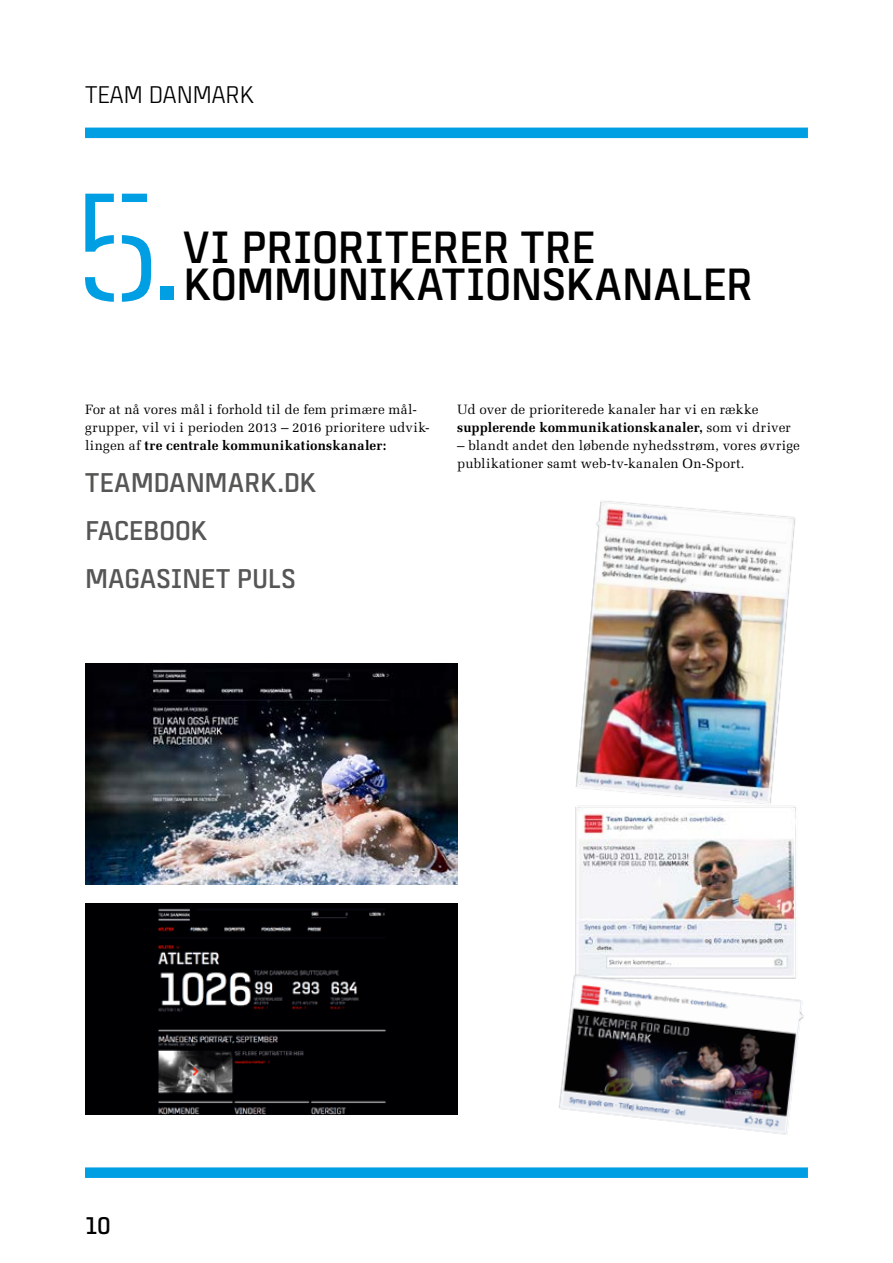
<style>
.page{position:relative;width:893px;height:1263px;background:#fff}
.page>*{position:absolute;margin:0;border:0;box-sizing:border-box;transform-origin:0 0}
.t1{font:152.25px "Team Danmark stencil";color:#009ee3}
.t2{font:700 45px/37.5px "Team Danmark 4";letter-spacing:-.005em;color:#000}
.t3{font:700 27px/48px "Team Danmark 4";letter-spacing:.005em;color:#565655}
.t4{font:24px "Team Danmark 4";color:#000}
.t5{font:700 24px "Team Danmark 4";color:#000}
.t6{font:13.5px/18px "Melior LT Std";letter-spacing:.01em;color:#000}
.s1{font-weight:700}
</style>
<div class="page">
<div style="left:85px;top:128px;width:723px;height:10px;background:#009ee3"></div>
<div style="left:85px;top:1167px;width:723px;height:11px;background:#009ee3"></div>
<img style="left:575px;top:817px;width:221px;height:152px">
<img style="left:559px;top:969px;width:245px;height:166px">
<img style="left:575px;top:500px;width:221px;height:317px">
<img style="left:85px;top:663px;width:372px;height:221px">
<img style="left:85px;top:903px;width:372px;height:211px">
<h3 class="t4" style="left:85px;top:83px;width:170px">TEAM DANMARK</h3>
<h1 class="t1" style="left:74px;top:173px;width:110px">5.</h1>
<h2 class="t2" style="left:183px;top:227px;width:572px">VI PRIORITERER TRE<br>KOMMUNIKATIONSKANALER</h2>
<p class="t6" style="left:85px;top:400px;width:346px">For at nå vores mål i forhold til de fem primære mål&shy;grupper, vil vi i perioden 2013 – 2016 prioritere udvik&shy;lingen af <span class="s1">tre centrale kommunikationskanaler:</span></p>
<h3 class="t3" style="left:85px;top:458px;width:233px">TEAMDANMARK.DK<br>FACEBOOK<br>MAGASINET PULS</h3>
<p class="t6" style="left:457px;top:400px;width:335px">Ud over de prioriterede kanaler har vi en række <span class="s1">supplerende kommunikationskanaler,</span> som vi driver</p>
<p class="t6" style="left:457px;top:436px;width:344px">– blandt andet den løbende nyhedsstrøm, vores øvrige publikationer samt web-tv-kanalen On-Sport.</p>
<h3 class="t5" style="left:85px;top:1213px;width:27px">10</h3>
</div>
